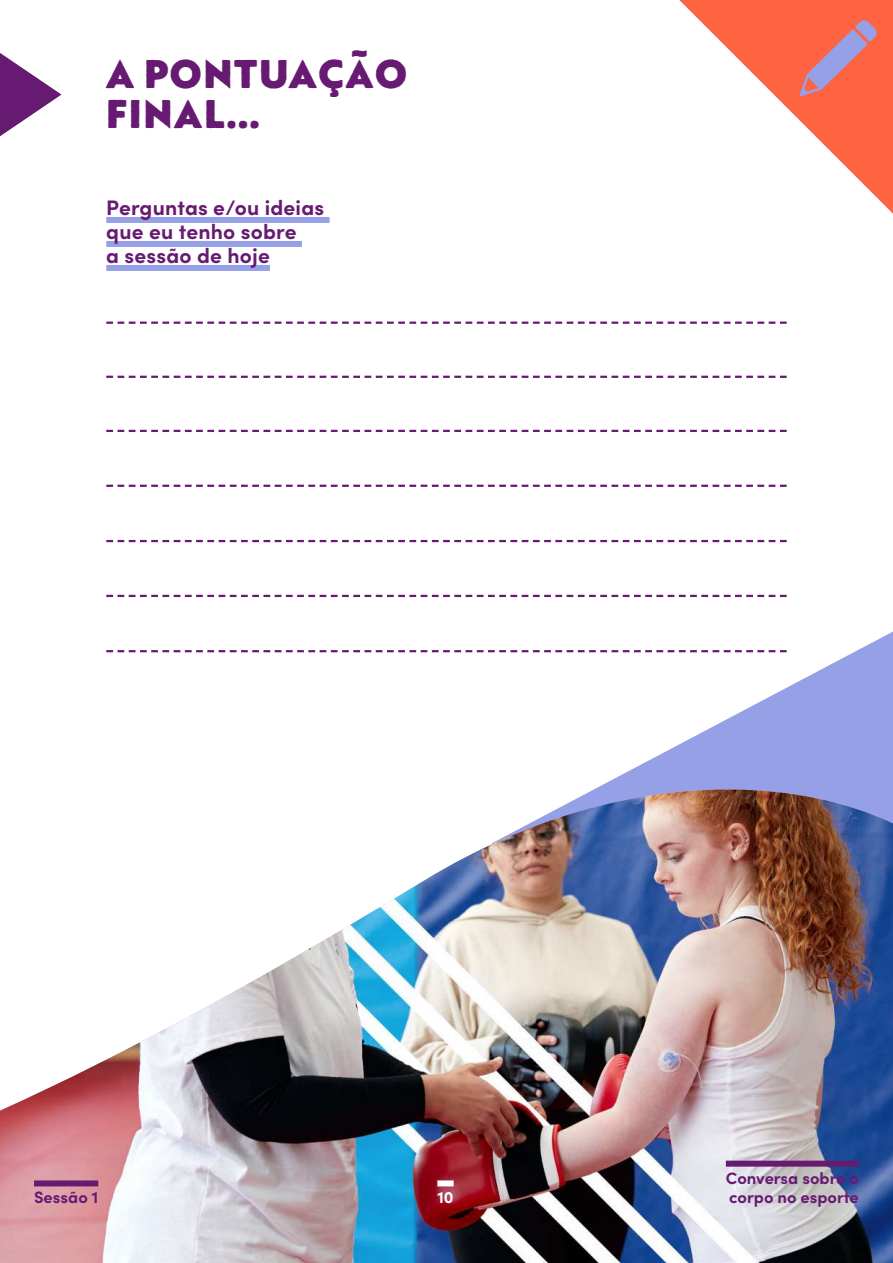
<style>
.page{position:relative;width:893px;height:1263px;background:#fff}
.page>*{position:absolute;margin:0;border:0;box-sizing:border-box;transform-origin:0 0}
.t1{font:900 39px/40.5px "Brother 1816 Printed";letter-spacing:.04em;color:#671a71}
.t2{font:700 21px/24px "Sofia Pro";letter-spacing:.01em;color:#671a71}
.t3{font:700 16.5px "Sofia Pro";color:#671a71}
.t4{font:700 16.5px "Sofia Pro";color:#fff}
</style>
<div class="page">
<svg style="left:492px;top:631px;width:401px;height:122px"></svg>
<img style="left:0;top:753px;width:893px;height:510px">
<img style="left:0;top:789px;width:893px;height:322px">
<svg style="left:0;top:53px;width:62px;height:83px"></svg>
<svg style="left:106px;top:322px;width:681px;height:2px"></svg>
<svg style="left:106px;top:376px;width:681px;height:2px"></svg>
<svg style="left:106px;top:430px;width:681px;height:2px"></svg>
<svg style="left:106px;top:485px;width:681px;height:2px"></svg>
<svg style="left:106px;top:595px;width:681px;height:2px"></svg>
<svg style="left:106px;top:540px;width:681px;height:2px"></svg>
<svg style="left:106px;top:650px;width:681px;height:2px"></svg>
<div style="left:34px;top:1180px;width:64px;height:6px;background:#671a71"></div>
<div style="left:726px;top:1160px;width:133px;height:6px;background:#671a71"></div>
<div style="left:437px;top:1180px;width:17px;height:6px;background:#fff"></div>
<svg style="left:679px;top:0;width:214px;height:214px"></svg>
<svg style="left:799px;top:20px;width:78px;height:76px;background:#df7571"></svg>
<div style="left:106px;top:217px;width:224px;height:6px;background:#96a0e6"></div>
<div style="left:106px;top:241px;width:196px;height:6px;background:#96a0e6"></div>
<div style="left:106px;top:265px;width:164px;height:6px;background:#96a0e6"></div>
<h1 class="t1" style="left:106px;top:52px;width:302px">A PONTUAÇÃO<br>FINAL…</h1>
<p class="t2" style="left:106px;top:194px;width:219px">Perguntas e/ou ideias que eu tenho sobre<br>a sessão de hoje</p>
<p class="t3" style="left:34px;top:1185px;width:66px">Sessão 1</p>
<p class="t3" style="left:726px;top:1165px;width:135px">Conversa sobre o</p>
<p class="t4" style="left:437px;top:1185px;width:18px">10</p>
<p class="t3" style="left:729px;top:1185px;width:131px">corpo no esporte</p>
</div>
